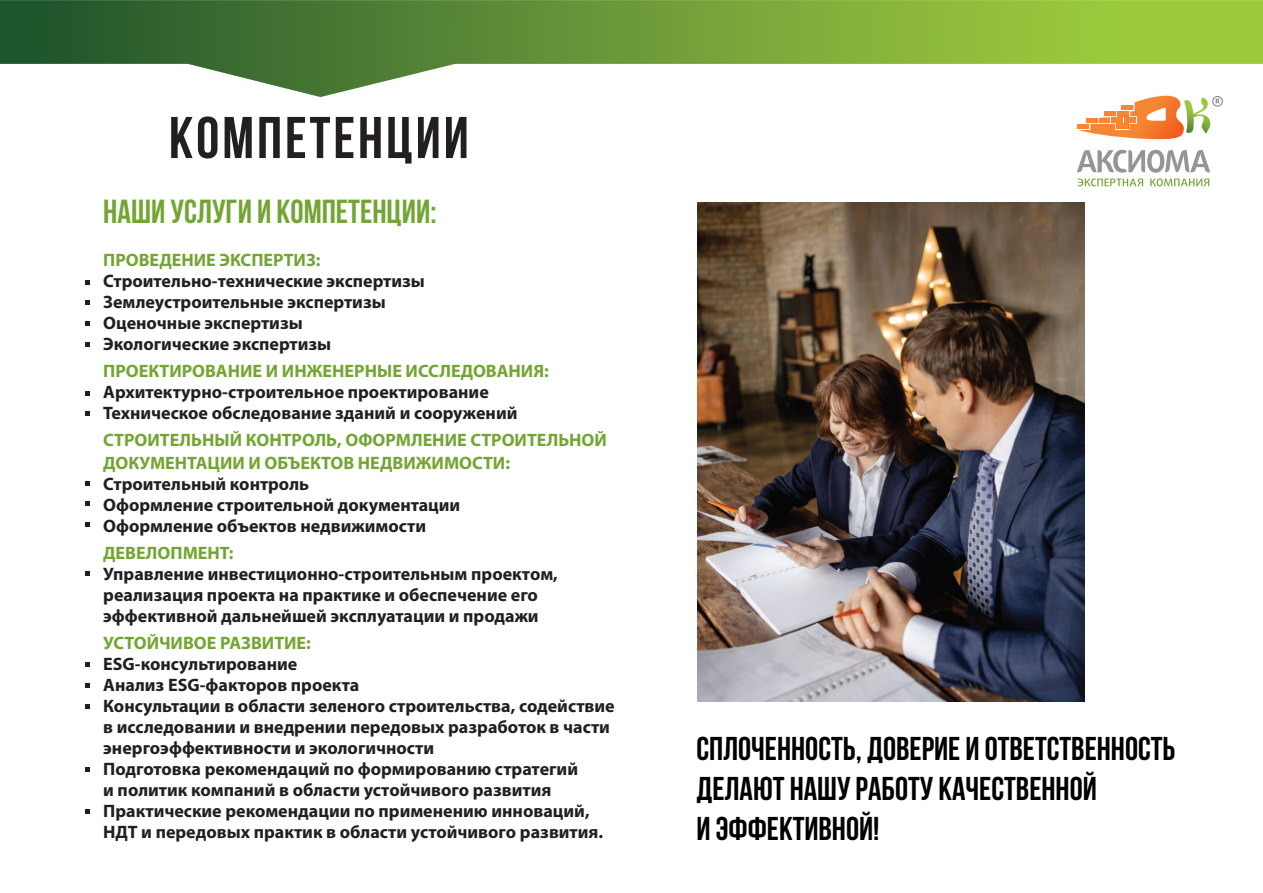
<style>
.page{position:relative;width:1263px;height:893px;background:#fff}
.page>*{position:absolute;margin:0;border:0;box-sizing:border-box;transform-origin:0 0}
.t1{font:700 58.8px "Bebas Neue";letter-spacing:.05em;color:#231f20}
.t2{font:700 33.3px "Bebas Neue";color:#73a534}
.t3{font:700 33px/39.6px "Bebas Neue";color:#000}
.t4{font:700 18px/21px "Myriad Pro";color:#231f20}
.t5{font:700 18px/22.5px "Myriad Pro";color:#73a534}
</style>
<div class="page">
<svg style="left:1077px;top:150px;width:133px;height:36px"></svg>
<svg style="left:1077px;top:97px;width:146px;height:43px"></svg>
<svg style="left:0;top:0;width:1263px;height:97px"></svg>
<svg style="left:85px;top:280px;width:4px;height:4px"></svg>
<svg style="left:85px;top:411px;width:4px;height:5px"></svg>
<svg style="left:85px;top:391px;width:4px;height:4px"></svg>
<svg style="left:85px;top:571px;width:4px;height:5px"></svg>
<svg style="left:85px;top:342px;width:4px;height:4px"></svg>
<svg style="left:85px;top:321px;width:4px;height:5px"></svg>
<svg style="left:85px;top:301px;width:4px;height:4px"></svg>
<svg style="left:85px;top:663px;width:4px;height:4px"></svg>
<svg style="left:85px;top:705px;width:4px;height:4px"></svg>
<svg style="left:85px;top:684px;width:4px;height:4px"></svg>
<svg style="left:85px;top:809px;width:4px;height:5px"></svg>
<svg style="left:85px;top:767px;width:4px;height:5px"></svg>
<svg style="left:85px;top:481px;width:4px;height:4px"></svg>
<svg style="left:85px;top:522px;width:4px;height:5px"></svg>
<svg style="left:85px;top:502px;width:4px;height:4px"></svg>
<img style="left:697px;top:202px;width:387px;height:499px">
<h1 class="t1" style="left:169px;top:105px;width:301px">Компетенции</h1>
<h2 class="t2" style="left:103px;top:193px;width:335px">Наши услуги и компетенции:</h2>
<p class="t5" style="left:103px;top:248px;width:219px">ПРОВЕДЕНИЕ ЭКСПЕРТИЗ:</p>
<p class="t4" style="left:103px;top:270px;width:323px">Строительно-технические экспертизы<br>Землеустроительные экспертизы<br>Оценочные экспертизы<br>Экологические экспертизы</p>
<p class="t5" style="left:103px;top:359px;width:447px">ПРОЕКТИРОВАНИЕ И ИНЖЕНЕРНЫЕ ИССЛЕДОВАНИЯ:</p>
<p class="t4" style="left:103px;top:381px;width:416px">Архитектурно-строительное проектирование<br>Техническое обследование зданий и сооружений</p>
<p class="t5" style="left:103px;top:428px;width:505px">СТРОИТЕЛЬНЫЙ КОНТРОЛЬ, ОФОРМЛЕНИЕ СТРОИТЕЛЬНОЙ<br>ДОКУМЕНТАЦИИ И ОБЪЕКТОВ НЕДВИЖИМОСТИ:</p>
<p class="t4" style="left:103px;top:473px;width:359px">Строительный контроль<br>Оформление строительной документации<br>Оформление объектов недвижимости</p>
<p class="t5" style="left:103px;top:541px;width:132px">ДЕВЕЛОПМЕНТ:</p>
<p class="t4" style="left:103px;top:563px;width:456px">Управление инвестиционно-строительным проектом, реализация проекта на практике и обеспечение его эффективной дальнейшей эксплуатации и продажи</p>
<p class="t5" style="left:103px;top:631px;width:209px">УСТОЙЧИВОЕ РАЗВИТИЕ:</p>
<p class="t4" style="left:103px;top:653px;width:513px">ESG-консультирование<br>Анализ ESG-факторов проекта<br>Консультации в области зеленого строительства, содействие в исследовании и внедрении передовых разработок в части энергоэффективности и экологичности<br>Подготовка рекомендаций по формированию стратегий<br>и политик компаний в области устойчивого развития Практические рекомендации по применению инноваций, НДТ и передовых практик в области устойчивого развития.</p>
<h3 class="t3" style="left:696px;top:729px;width:480px">Сплоченность, доверие и ответственность делают нашу работу качественной<br>и эффективной!</h3>
</div>
